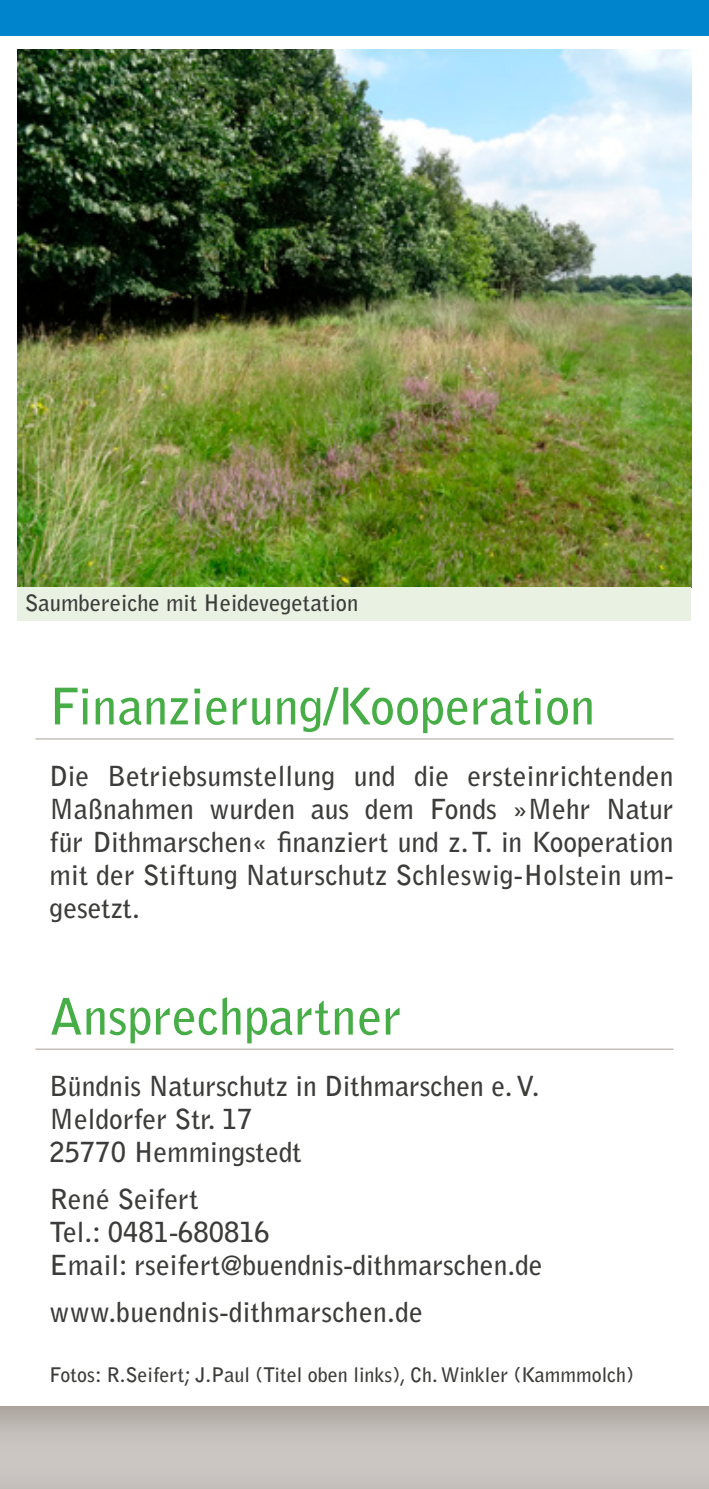
<style>
.page{position:relative;width:709px;height:1489px;background:#fff}
.page>*{position:absolute;margin:0;border:0;box-sizing:border-box;transform-origin:0 0}
.t1{font:700 50px "Bell Gothic Std";color:#47ad47}
.t2{font:700 27.5px/33px "Bell Gothic Std";color:#3c3c3a}
.t3{font:700 22.5px "Bell Gothic Std";color:#3c3c3a}
.t4{font:700 20px "Bell Gothic Std";color:#3c3c3a}
</style>
<div class="page">
<div style="left:0;top:1405px;width:709px;height:83px;background:linear-gradient(to bottom,#b6b0aa,#cfcbc8)"></div>
<hr style="left:35px;top:738px;width:638px;height:1px;background:#a8a19a">
<hr style="left:35px;top:1048px;width:638px;height:1px;background:#a8a19a">
<div style="left:0;top:0;width:709px;height:36px;background:#0085cd"></div>
<img style="left:18px;top:50px;width:673px;height:537px">
<div style="left:18px;top:587px;width:673px;height:34px;background:#e8f1e2"></div>
<p class="t3" style="left:25px;top:589px;width:335px">Saumbereiche mit Heidevegetation</p>
<h1 class="t1" style="left:50px;top:676px;width:547px">Finanzierung/Kooperation</h1>
<p class="t2" style="left:50px;top:759px;width:625px;text-align:justify">Die Betriebsumstellung und die ersteinrichtenden Maßnahmen wurden aus dem Fonds »Mehr Natur für Dithmarschen« finanziert und z.T. in Kooperation mit der Stiftung Naturschutz Schleswig-Holstein um&shy;gesetzt.</p>
<h1 class="t1" style="left:50px;top:986px;width:353px">Ansprechpartner</h1>
<p class="t2" style="left:50px;top:1069px;width:491px">Bündnis Naturschutz in Dithmarschen e. V.<br>Meldorfer Str. 17<br>25770 Hemmingstedt</p>
<p class="t2" style="left:50px;top:1182px;width:494px">René Seifert<br>Tel.: 0481-680816<br>Email: rseifert@buendnis-dithmarschen.de</p>
<p class="t2" style="left:50px;top:1295px;width:374px">www.buendnis-dithmarschen.de</p>
<p class="t4" style="left:50px;top:1362px;width:586px">Fotos: R.Seifert; J.Paul (Titel oben links), Ch. Winkler (Kammmolch)</p>
</div>
